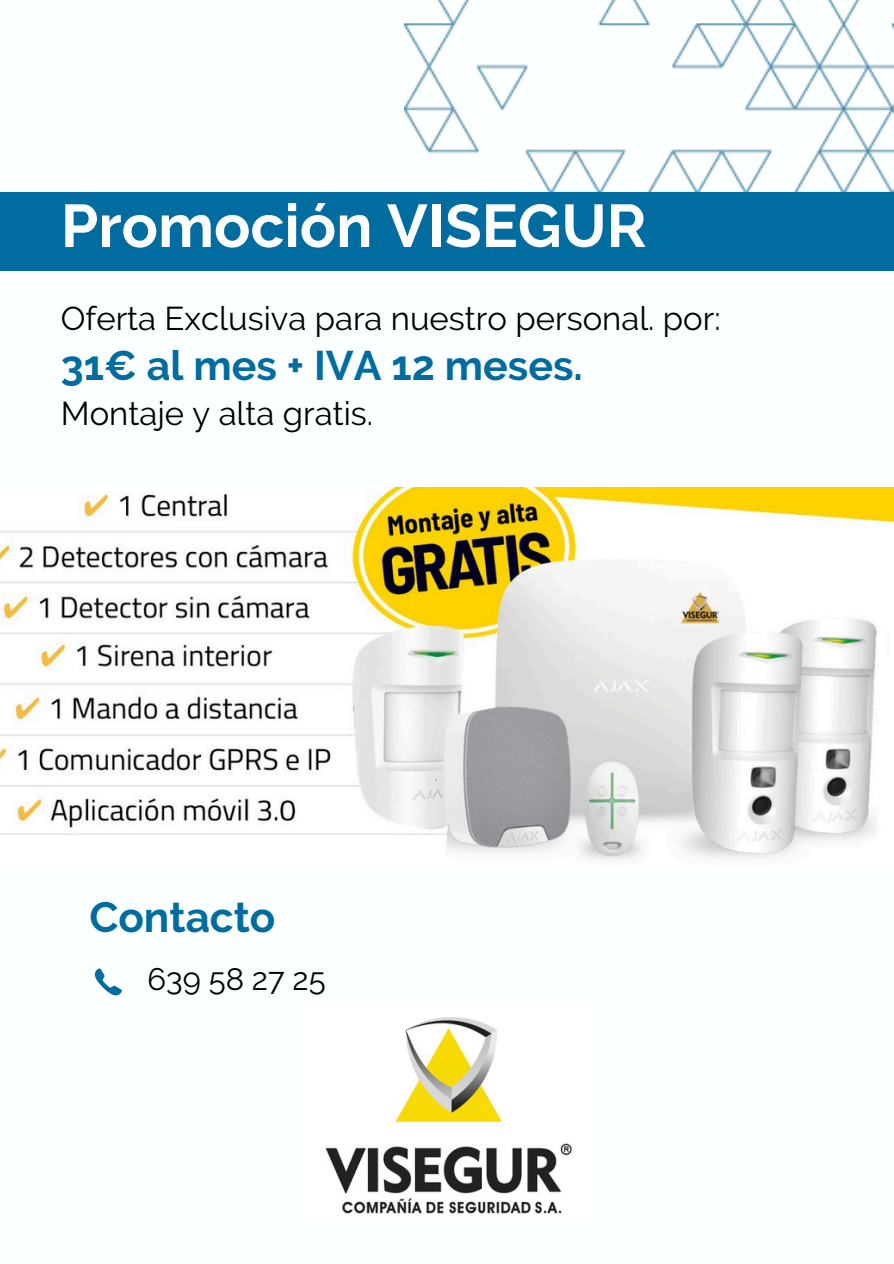
<style>
.page{position:relative;width:894px;height:1264px;background:#fff}
.page>*{position:absolute;margin:0;border:0;box-sizing:border-box;transform-origin:0 0}
.t1{font:700 60.15px "Raleway";color:#fff}
.t2{font:700 42.15px "Raleway";color:#006c9f}
.t3{font:700 41.25px "Raleway";color:#006c9f}
.t4{font:32.85px "Raleway";color:#000}
.t5{font:31.05px "Raleway";color:#000}
</style>
<div class="page">
<img style="left:404px;top:0;width:489px;height:192px">
<div style="left:0;top:192px;width:893px;height:79px;background:#006c9f"></div>
<svg style="left:94px;top:968px;width:28px;height:28px"></svg>
<img style="left:0;top:487px;width:892px;height:373px">
<img style="left:325px;top:1017px;width:247px;height:197px">
<p class="t1" style="left:61px;top:190px;width:587px">Promoción VISEGUR</p>
<p class="t4" style="left:61px;top:299px;width:661px">Oferta Exclusiva para nuestro personal. por:</p>
<p class="t3" style="left:61px;top:341px;width:523px">31€ al mes + IVA 12 meses.</p>
<p class="t4" style="left:61px;top:393px;width:314px">Montaje y alta gratis.</p>
<p class="t2" style="left:89px;top:892px;width:188px">Contacto</p>
<h2 class="t5" style="left:147px;top:960px;width:180px">639 58 27 25</h2>
</div>
